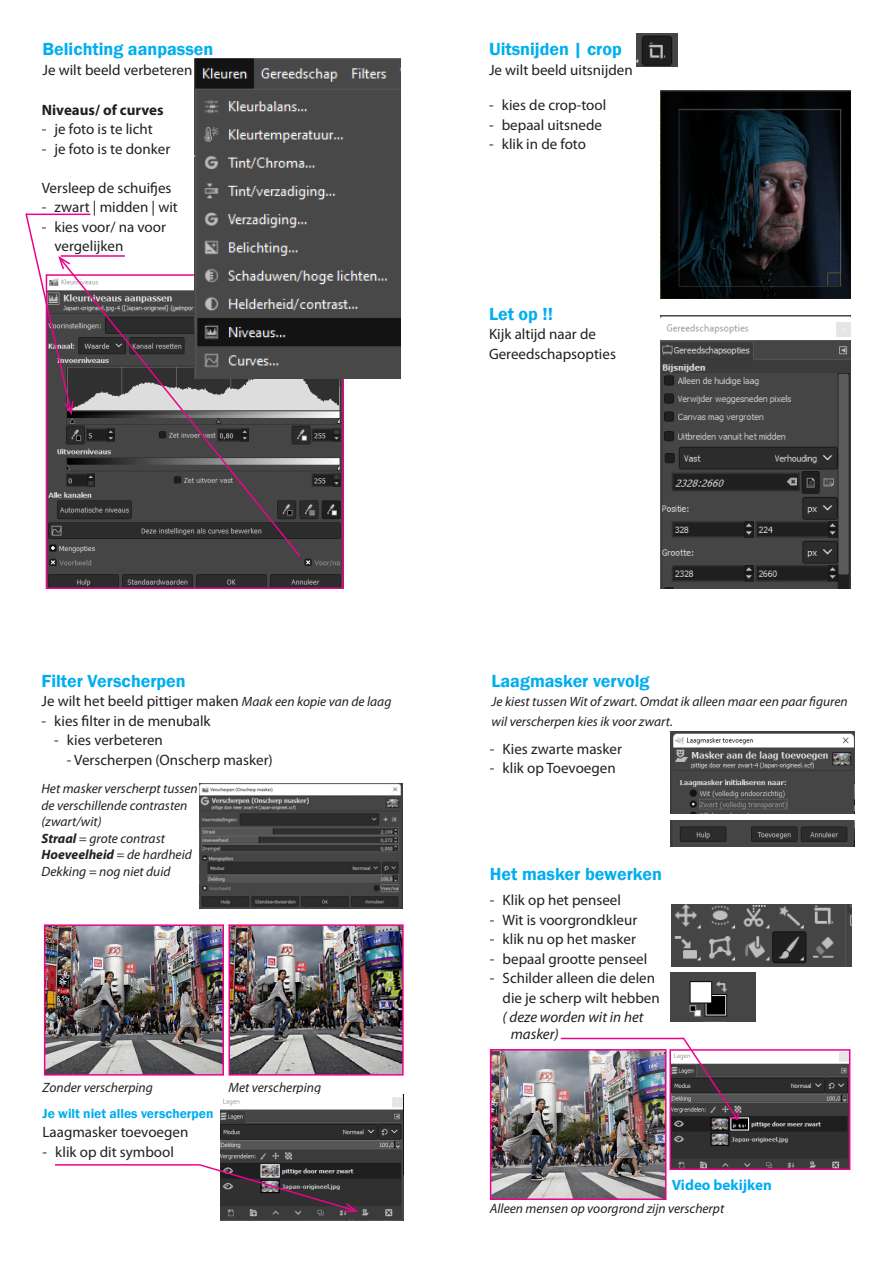
<style>
.page{position:relative;width:893px;height:1263px;background:#fff}
.page>*{position:absolute;margin:0;border:0;box-sizing:border-box;transform-origin:0 0}
.kopje{font:600 18px "Franklin Gothic";color:#00aeef}
.platte_teks_10{font:15px/19.5px "Myriad Pro";color:#231f20}
.platte_teks_10-2{font:italic 15px "Myriad Pro";color:#231f20}
.platte_teks_10-3{font:700 15px "Myriad Pro";color:#231f20}
.platte_teks_10-4{font:700 15px "Myriad Pro";color:#00aeef}
.platte_teks_10-5{font:italic 13.5px/16.5px "Myriad Pro";color:#231f20}
.kopje-2{font:600 13.5px "Franklin Gothic";color:#00aeef}
.platte_teks_10-6{font:italic 700 13.5px "Myriad Pro";color:#231f20}
.s1{font-style:italic;font-size:13.5px}
.s2{font-weight:700}
.s3{font-weight:400}
</style>
<div class="page">
<img style="left:49px;top:378px;width:292px;height:208px">
<div style="left:46px;top:274px;width:298px;height:315px;border:2px solid #ed028c"></div>
<hr style="left:26px;top:214px;width:64px;height:1px;background:#ed028c">
<img style="left:195px;top:58px;width:206px;height:320px">
<hr style="left:61px;top:255px;width:64px;height:2px;background:#ed028c">
<svg style="left:57px;top:256px;width:245px;height:302px;background:#5b595a"></svg>
<svg style="left:25px;top:213px;width:49px;height:204px"></svg>
<img style="left:660px;top:90px;width:190px;height:208px">
<img style="left:637px;top:34px;width:40px;height:32px">
<img style="left:660px;top:316px;width:190px;height:273px">
<img style="left:200px;top:783px;width:203px;height:126px">
<img style="left:231px;top:927px;width:170px;height:145px">
<div style="left:228px;top:924px;width:176px;height:151px;border:2px solid #ed028c"></div>
<img style="left:47px;top:927px;width:174px;height:145px">
<div style="left:44px;top:924px;width:180px;height:151px;border:2px solid #ed028c"></div>
<img style="left:220px;top:1094px;width:184px;height:126px">
<hr style="left:55px;top:1164px;width:145px;height:1px;background:#ed028c">
<svg style="left:198px;top:1163px;width:162px;height:50px;background:#5a5257"></svg>
<img style="left:671px;top:731px;width:184px;height:83px">
<img style="left:671px;top:820px;width:183px;height:26px">
<img style="left:672px;top:905px;width:179px;height:61px">
<img style="left:671px;top:973px;width:85px;height:48px">
<img style="left:493px;top:1052px;width:170px;height:145px">
<div style="left:490px;top:1049px;width:176px;height:151px;border:2px solid #ed028c"></div>
<img style="left:672px;top:1052px;width:175px;height:115px">
<div style="left:669px;top:1049px;width:181px;height:121px;border:2px solid #ed028c"></div>
<hr style="left:561px;top:1038px;width:122px;height:1px;background:#ed028c">
<svg style="left:681px;top:1037px;width:59px;height:84px"></svg>
<p class="kopje" style="left:43px;top:38px;width:172px">Belichting aanpassen</p>
<p class="platte_teks_10" style="left:43px;top:60px;width:151px">Je wilt beeld verbeteren</p>
<p class="platte_teks_10-3" style="left:42px;top:100px;width:123px">Niveaus/ of curves</p>
<p class="platte_teks_10" style="left:42px;top:119px;width:112px">- je foto is te licht</p>
<p class="platte_teks_10" style="left:42px;top:139px;width:130px">- je foto is te donker</p>
<p class="platte_teks_10" style="left:42px;top:178px;width:131px">Versleep de schuifjes</p>
<p class="platte_teks_10" style="left:42px;top:197px;width:138px">- zwart | midden | wit</p>
<p class="platte_teks_10" style="left:55px;top:217px;width:113px;text-indent:-13px">- kies voor/ na voor vergelijken</p>
<p class="kopje" style="left:489px;top:38px;width:134px">Uitsnijden | crop</p>
<p class="platte_teks_10" style="left:489px;top:60px;width:145px">Je wilt beeld uitsnijden</p>
<p class="platte_teks_10" style="left:489px;top:95px;width:119px">- kies de crop-tool</p>
<p class="platte_teks_10" style="left:489px;top:115px;width:115px">- bepaal uitsnede</p>
<p class="platte_teks_10" style="left:489px;top:134px;width:99px">- klik in de foto</p>
<p class="kopje" style="left:489px;top:302px;width:65px">Let op !!</p>
<p class="platte_teks_10" style="left:489px;top:324px;width:128px">Kijk altijd naar de<br>Gereedschapsopties</p>
<p class="kopje" style="left:41px;top:669px;width:146px">Filter Verscherpen</p>
<p class="platte_teks_10" style="left:41px;top:691px;width:351px">Je wilt het beeld pittiger maken <span class="s1">Maak een kopie van de laag</span></p>
<p class="platte_teks_10" style="left:41px;top:711px;width:171px">- kies filter in de menubalk</p>
<p class="platte_teks_10" style="left:54px;top:730px;width:110px">- kies verbeteren</p>
<p class="platte_teks_10" style="left:67px;top:750px;width:207px">- Verscherpen (Onscherp masker)</p>
<p class="platte_teks_10-5" style="left:41px;top:780px;width:158px">Het masker verscherpt tussen de verschillende contrasten (zwart/wit)</p>
<p class="platte_teks_10-5" style="left:41px;top:830px;width:125px"><span class="s2">Straal</span> = grote contrast</p>
<p class="platte_teks_10-6" style="left:41px;top:846px;width:152px">Hoeveelheid <span class="s3">= de hardheid</span></p>
<p class="platte_teks_10-5" style="left:41px;top:863px;width:131px">Dekking = nog niet duid</p>
<p class="platte_teks_10-5" style="left:43px;top:1078px;width:112px">Zonder verscherping</p>
<p class="platte_teks_10-5" style="left:228px;top:1078px;width:94px">Met verscherping</p>
<p class="kopje-2" style="left:43px;top:1105px;width:172px">Je wilt niet alles verscherpen</p>
<p class="platte_teks_10" style="left:43px;top:1122px;width:147px">Laagmasker toevoegen</p>
<p class="platte_teks_10" style="left:43px;top:1142px;width:133px">- klik op dit symbool</p>
<p class="kopje" style="left:491px;top:669px;width:159px">Laagmasker vervolg</p>
<p class="platte_teks_10-5" style="left:491px;top:692px;width:358px;line-height:19.5px">Je kiest tussen Wit of zwart. Omdat ik alleen maar een paar figuren wil verscherpen kies ik voor zwart.</p>
<p class="platte_teks_10" style="left:490px;top:739px;width:134px">- Kies zwarte masker</p>
<p class="platte_teks_10" style="left:490px;top:758px;width:127px">- klik op Toevoegen</p>
<p class="kopje" style="left:490px;top:862px;width:174px">Het masker bewerken</p>
<p class="platte_teks_10" style="left:490px;top:890px;width:133px">- Klik op het penseel</p>
<p class="platte_teks_10" style="left:490px;top:910px;width:149px">- Wit is voorgrondkleur</p>
<p class="platte_teks_10" style="left:490px;top:929px;width:148px">- klik nu op het masker</p>
<p class="platte_teks_10" style="left:490px;top:949px;width:159px">- bepaal grootte penseel</p>
<p class="platte_teks_10" style="left:490px;top:968px;width:167px">- Schilder alleen die delen</p>
<p class="platte_teks_10" style="left:503px;top:988px;width:159px">die je scherp wilt hebben</p>
<p class="platte_teks_10-2" style="left:503px;top:1008px;width:142px">( deze worden wit in het</p>
<p class="platte_teks_10-2" style="left:511px;top:1024px;width:50px">masker)</p>
<p class="platte_teks_10-4" style="left:672px;top:1175px;width:102px">Video bekijken</p>
<p class="platte_teks_10-5" style="left:490px;top:1200px;width:236px">Alleen mensen op voorgrond zijn verscherpt</p>
</div>
